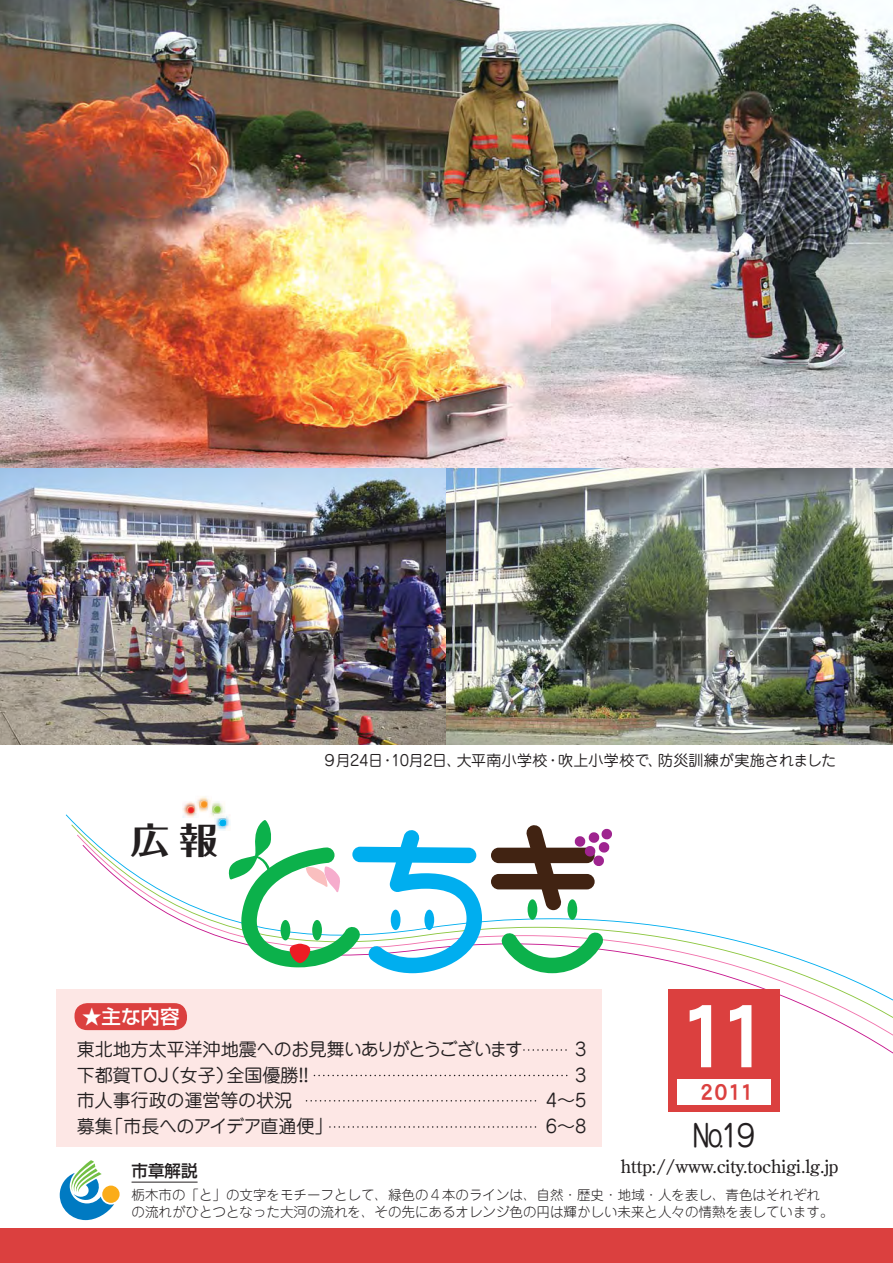
<style>
.page{position:relative;width:893px;height:1263px;background:#fff}
.page>*{position:absolute;margin:0;border:0;box-sizing:border-box;transform-origin:0 0}
.t1{font:96px "DFHS Gothic Std W7 90 pv RKSJ H";color:#fff}
.t2{font:36px "Folk Pro Bold 90 pv RKSJ H";color:#231f20;scale:1.07 1}
.t3{font:30px "Jun 201 Pro Regular 90 pv RKSJ H";color:#231f20}
.t4{font:24px "DFHS Gothic Std W7 90 pv RKSJ H";color:#db403f}
.t5{font:19.5px "Shin Go Pro Medium 90 pv RKSJ H";color:#fff}
.t6{font:18px/25.5px "Jun 201 Pro Regular 90 pv RKSJ H";letter-spacing:-.01em;color:#231f20}
.t7{font:18px "Century Old Style Std";color:#231f20}
.t8{font:16.5px "Shin Go Pro Medium 90 pv RKSJ H";color:#231f20}
.t9{font:15px "Jun 201 Pro Regular 90 pv RKSJ H";letter-spacing:-.01em;color:#231f20}
.t10{font:13.5px/16.2px "Jun 101 Pro Light 90 pv RKSJ H";color:#231f20}
</style>
<div class="page">
<div style="left:0;top:1229px;width:893px;height:34px;background:#db403f"></div>
<img style="left:0;top:468px;width:446px;height:276px">
<img style="left:446px;top:468px;width:447px;height:276px">
<img style="left:0;top:0;width:893px;height:468px">
<div style="left:57px;top:989px;width:545px;height:158px;background:#fde7e5"></div>
<svg style="left:83px;top:845px;width:810px;height:283px"></svg>
<img style="left:197px;top:796px;width:13px;height:4px">
<img style="left:182px;top:803px;width:5px;height:15px">
<div style="left:491px;top:848px;width:104px;height:15px;background:#412312;border-radius:8px"></div>
<div style="left:491px;top:874px;width:104px;height:15px;background:#412312;border-radius:8px"></div>
<svg style="left:526px;top:825px;width:36px;height:85px"></svg>
<svg style="left:501px;top:931px;width:103px;height:42px"></svg>
<div style="left:528px;top:899px;width:9px;height:21px;background:#0cb14b;border-radius:50%"></div>
<div style="left:567px;top:899px;width:10px;height:21px;background:#0cb14b;border-radius:50%"></div>
<svg style="left:574px;top:828px;width:39px;height:39px"></svg>
<svg style="left:187px;top:800px;width:295px;height:173px"></svg>
<svg style="left:306px;top:1100px;width:233px;height:1px"></svg>
<svg style="left:330px;top:1126px;width:206px;height:2px"></svg>
<div style="left:75px;top:1003px;width:112px;height:27px;background:#db403f;border-radius:13px"></div>
<hr style="left:132px;top:1182px;width:66px;height:1px;background:#231f20">
<svg style="left:60px;top:1160px;width:54px;height:60px"></svg>
<div style="left:102px;top:1185px;width:18px;height:18px;background:#fbac18;border-radius:50%"></div>
<div style="left:669px;top:989px;width:111px;height:123px;background:#db403f"></div>
<div style="left:678px;top:1079px;width:93px;height:25px;background:#fff"></div>
<svg style="left:524px;top:1049px;width:44px;height:2px"></svg>
<svg style="left:314px;top:1075px;width:254px;height:1px"></svg>
<h2 class="t2" style="left:131px;top:827px;width:83px">広報</h2>
<p class="t9" style="left:322px;top:754px;width:515px">９月24日・10月2日、大平南小学校・吹上小学校で、防災訓練が実施されました</p>
<h3 class="t5" style="left:82px;top:1009px;width:99px">★主な内容</h3>
<h3 class="t6" style="left:77px;top:1039px;width:448px">東北地方太平洋沖地震へのお見舞いありがとうございます下都賀ＴＯＪ（女子）全国優勝！！<br>市人事行政の運営等の状況<br>募集「市長へのアイデア直通便」</h3>
<h3 class="t6" style="left:546px;top:1039px;width:42px;text-align:right">3<br>3<br>4～5<br>6～8</h3>
<p class="t8" style="left:132px;top:1164px;width:67px">市章解説</p>
<h1 class="t1" style="left:675px;top:996px;width:92px">11</h1>
<h3 class="t4" style="left:700px;top:1082px;width:53px">2011</h3>
<h3 class="t3" style="left:693px;top:1124px;width:64px">№19</h3>
<h3 class="t7" style="left:621px;top:1156px;width:219px">http://www.city.tochigi.lg.jp</h3>
<p class="t10" style="left:132px;top:1189px;width:703px">栃木市の「と｣の文字をモチーフとして、緑色の４本のラインは、自然・歴史・地域・人を表し、青色はそれぞれの流れがひとつとなった大河の流れを、その先にあるオレンジ色の円は輝かしい未来と人々の情熱を表しています。</p>
</div>
